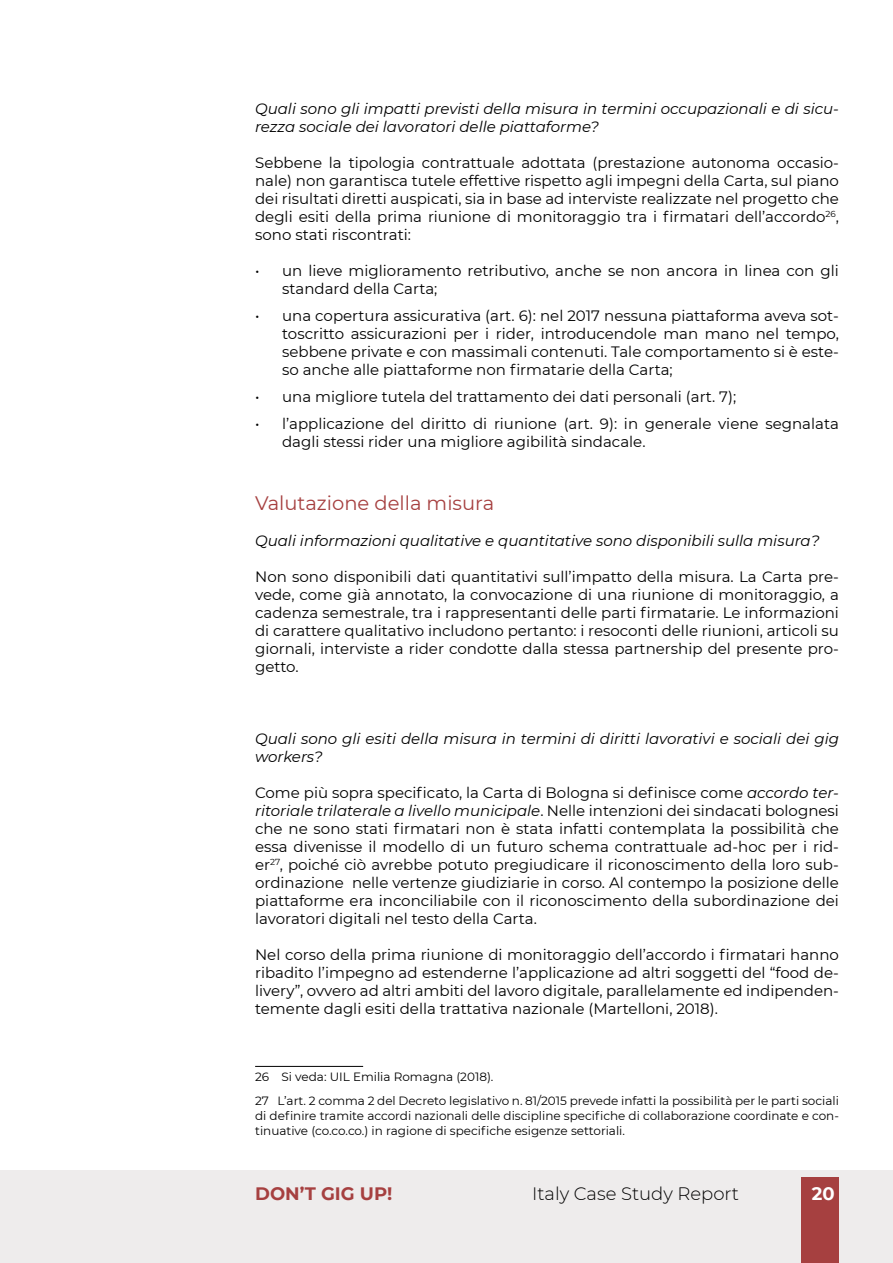
<style>
.page{position:relative;width:893px;height:1263px;background:#fff}
.page>*{position:absolute;margin:0;border:0;box-sizing:border-box;transform-origin:0 0}
.t1{font:19.5px "Montserrat";color:#a64040}
.t2{font:300 18px "Montserrat";color:#000}
.t3{font:700 18px "Montserrat";color:#a64040}
.t4{font:700 18px "Montserrat";color:#fff}
.t5{font:15px/18px "Montserrat";color:#000;text-align:justify}
.t6{font:italic 15px/18px "Montserrat";color:#000}
.t7{font:12px/24px "Montserrat";color:#000}
.s1{font-style:italic}
</style>
<div class="page">
<div style="left:0;top:1170px;width:893px;height:93px;background:#eeecec"></div>
<div style="left:801px;top:1177px;width:38px;height:86px;background:#a64040"></div>
<hr style="left:255px;top:1066px;width:108px;height:1px;background:#000">
<p class="t6" style="left:255px;top:99px;width:585px">Quali sono gli impatti previsti della misura in termini occupazionali e di sicu&shy;rezza sociale dei lavoratori delle piattaforme?</p>
<p class="t5" style="left:255px;top:153px;width:585px">Sebbene la tipologia contrattuale adottata (prestazione autonoma occasio&shy;nale) non garantisca tutele effettive rispetto agli impegni della Carta, sul piano dei risultati diretti auspicati, sia in base ad interviste realizzate nel progetto che degli esiti della prima riunione di monitoraggio tra i firmatari dell’accordo<sup>26</sup>, sono stati riscontrati:</p>
<p class="t5" style="left:282px;top:261px;width:558px;text-indent:-27px">• un lieve miglioramento retributivo, anche se non ancora in linea con gli standard della Carta;</p>
<p class="t5" style="left:282px;top:306px;width:558px;text-indent:-27px">• una copertura assicurativa (art. 6): nel 2017 nessuna piattaforma aveva sot&shy;toscritto assicurazioni per i rider, introducendole man mano nel tempo, sebbene private e con massimali contenuti. Tale comportamento si è este&shy;so anche alle piattaforme non firmatarie della Carta;</p>
<p class="t5" style="left:255px;top:387px;width:483px">• una migliore tutela del trattamento dei dati personali (art. 7);</p>
<p class="t5" style="left:282px;top:414px;width:558px;text-indent:-27px">• l’applicazione del diritto di riunione (art. 9): in generale viene segnalata dagli stessi rider una migliore agibilità sindacale.</p>
<h1 class="t1" style="left:255px;top:490px;width:241px">Valutazione della misura</h1>
<p class="t6" style="left:255px;top:531px;width:566px">Quali informazioni qualitative e quantitative sono disponibili sulla misura?</p>
<p class="t5" style="left:255px;top:567px;width:585px">Non sono disponibili dati quantitativi sull’impatto della misura. La Carta pre&shy;vede, come già annotato, la convocazione di una riunione di monitoraggio, a cadenza semestrale, tra i rappresentanti delle parti firmatarie. Le informazioni di carattere qualitativo includono pertanto: i resoconti delle riunioni, articoli su giornali, interviste a rider condotte dalla stessa partnership del presente pro&shy;getto.</p>
<p class="t6" style="left:255px;top:729px;width:585px">Quali sono gli esiti della misura in termini di diritti lavorativi e sociali dei gig workers?</p>
<p class="t5" style="left:255px;top:783px;width:585px">Come più sopra specificato, la Carta di Bologna si definisce come <span class="s1">accordo ter&shy;ritoriale trilaterale a livello municipale</span>. Nelle intenzioni dei sindacati bolognesi che ne sono stati firmatari non è stata infatti contemplata la possibilità che essa divenisse il modello di un futuro schema contrattuale ad-hoc per i rid&shy;er<sup>27</sup>, poiché ciò avrebbe potuto pregiudicare il riconoscimento della loro sub&shy;ordinazione nelle vertenze giudiziarie in corso. Al contempo la posizione delle piattaforme era inconciliabile con il riconoscimento della subordinazione dei lavoratori digitali nel testo della Carta.</p>
<p class="t5" style="left:255px;top:945px;width:585px">Nel corso della prima riunione di monitoraggio dell’accordo i firmatari hanno ribadito l’impegno ad estenderne l’applicazione ad altri soggetti del “food de&shy;livery”, ovvero ad altri ambiti del lavoro digitale, parallelamente ed indipenden&shy;temente dagli esiti della trattativa nazionale (Martelloni, 2018).</p>
<p class="t7" style="left:255px;top:1065px;width:585px">26 Si veda: UIL Emilia Romagna (2018).<br>27 L’art. 2 comma 2 del Decreto legislativo n. 81/2015 prevede infatti la possibilità per le parti sociali</p>
<p class="t7" style="left:255px;top:1108px;width:585px;line-height:15px">di definire tramite accordi nazionali delle discipline specifiche di collaborazione coordinate e con&shy;tinuative (co.co.co.) in ragione di specifiche esigenze settoriali.</p>
<p class="t3" style="left:255px;top:1181px;width:139px">DON’T GIG UP!</p>
<p class="t2" style="left:532px;top:1182px;width:208px">Italy Case Study Report</p>
<p class="t4" style="left:812px;top:1181px;width:24px">20</p>
</div>
